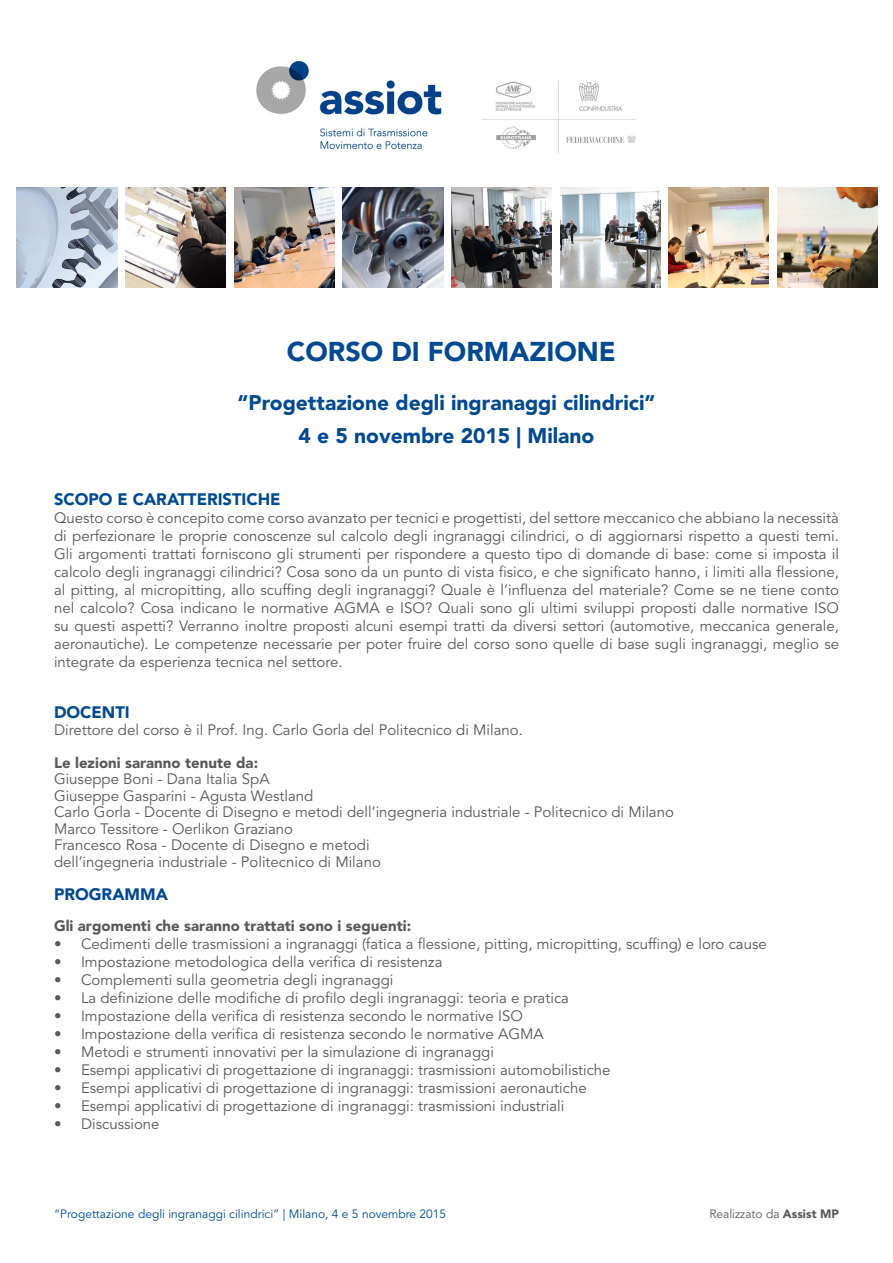
<style>
.page{position:relative;width:893px;height:1263px;background:#fff}
.page>*{position:absolute;margin:0;border:0;box-sizing:border-box;transform-origin:0 0}
.t1{font:900 27px "Avenir LT Std";color:#014990}
.t2{font:900 21px "Avenir LT Std";color:#014990}
.t3{font:900 16.5px "Avenir LT Std";color:#014990}
.t4{font:15px/18px "Avenir LT Std";color:#57585a;text-align:justify}
.t5{font:900 15px "Avenir LT Std";color:#57585a}
.t6{font:12px "Avenir LT Std";color:#014990}
.t7{font:12px "Avenir LT Std";color:#57585a}
.s1{font-weight:900}
</style>
<div class="page">
<img style="left:17px;top:187px;width:100px;height:100px">
<img style="left:126px;top:187px;width:100px;height:100px">
<img style="left:234px;top:187px;width:100px;height:100px">
<img style="left:451px;top:187px;width:101px;height:100px">
<img style="left:343px;top:187px;width:100px;height:100px">
<img style="left:560px;top:187px;width:100px;height:100px">
<img style="left:669px;top:187px;width:100px;height:100px">
<img style="left:777px;top:187px;width:100px;height:100px">
<img style="left:256px;top:60px;width:380px;height:93px">
<p class="t1" style="left:287px;top:335px;width:330px">CORSO DI FORMAZIONE</p>
<p class="t2" style="left:238px;top:390px;width:419px">“Progettazione degli ingranaggi cilindrici”</p>
<p class="t2" style="left:299px;top:423px;width:297px">4 e 5 novembre 2015 | Milano</p>
<p class="t3" style="left:54px;top:489px;width:228px">SCOPO E CARATTERISTICHE</p>
<p class="t4" style="left:54px;top:509px;width:786px">Questo corso è concepito come corso avanzato per tecnici e progettisti, del settore meccanico che abbiano la necessità di perfezionare le proprie conoscenze sul calcolo degli ingranaggi cilindrici, o di aggiornarsi rispetto a questi temi.<br>Gli argomenti trattati forniscono gli strumenti per rispondere a questo tipo di domande di base: come si imposta il calcolo degli ingranaggi cilindrici? Cosa sono da un punto di vista fisico, e che significato hanno, i limiti alla flessione, al pitting, al micropitting, allo scuffing degli ingranaggi? Quale è l’influenza del materiale? Come se ne tiene conto nel calcolo? Cosa indicano le normative AGMA e ISO? Quali sono gli ultimi sviluppi proposti dalle normative ISO su questi aspetti? Verranno inoltre proposti alcuni esempi tratti da diversi settori (automotive, meccanica generale, aeronautiche). Le competenze necessarie per poter fruire del corso sono quelle di base sugli ingranaggi, meglio se integrate da esperienza tecnica nel settore.</p>
<p class="t3" style="left:54px;top:702px;width:77px">DOCENTI</p>
<p class="t4" style="left:54px;top:721px;width:470px">Direttore del corso è il Prof. Ing. Carlo Gorla del Politecnico di Milano.</p>
<p class="t5" style="left:54px;top:753px;width:206px">Le lezioni saranno tenute da:</p>
<p class="t4" style="left:54px;top:770px;width:217px">Giuseppe Boni - Dana Italia SpA</p>
<p class="t4" style="left:54px;top:787px;width:261px">Giuseppe Gasparini - Agusta Westland</p>
<p class="t4" style="left:54px;top:803px;width:621px">Carlo Gorla - Docente di Disegno e metodi dell’ingegneria industriale - Politecnico di Milano</p>
<p class="t4" style="left:54px;top:820px;width:241px">Marco Tessitore - Oerlikon Graziano</p>
<p class="t4" style="left:54px;top:836px;width:317px">Francesco Rosa - Docente di Disegno e metodi</p>
<p class="t4" style="left:54px;top:853px;width:328px">dell’ingegneria industriale - Politecnico di Milano</p>
<p class="t3" style="left:54px;top:884px;width:115px">PROGRAMMA</p>
<p class="t5" style="left:54px;top:917px;width:359px">Gli argomenti che saranno trattati sono i seguenti:</p>
<p class="t4" style="left:54px;top:935px;width:714px">• Cedimenti delle trasmissioni a ingranaggi (fatica a flessione, pitting, micropitting, scuffing) e loro cause</p>
<p class="t4" style="left:54px;top:953px;width:390px">• Impostazione metodologica della verifica di resistenza</p>
<p class="t4" style="left:54px;top:971px;width:341px">• Complementi sulla geometria degli ingranaggi</p>
<p class="t4" style="left:54px;top:989px;width:516px">• La definizione delle modifiche di profilo degli ingranaggi: teoria e pratica</p>
<p class="t4" style="left:54px;top:1007px;width:470px">• Impostazione della verifica di resistenza secondo le normative ISO</p>
<p class="t4" style="left:54px;top:1025px;width:491px">• Impostazione della verifica di resistenza secondo le normative AGMA</p>
<p class="t4" style="left:54px;top:1043px;width:441px">• Metodi e strumenti innovativi per la simulazione di ingranaggi</p>
<p class="t4" style="left:54px;top:1061px;width:558px">• Esempi applicativi di progettazione di ingranaggi: trasmissioni automobilistiche</p>
<p class="t4" style="left:54px;top:1079px;width:534px">• Esempi applicativi di progettazione di ingranaggi: trasmissioni aeronautiche</p>
<p class="t4" style="left:54px;top:1097px;width:512px">• Esempi applicativi di progettazione di ingranaggi: trasmissioni industriali</p>
<p class="t4" style="left:54px;top:1115px;width:107px">• Discussione</p>
<p class="t6" style="left:54px;top:1207px;width:394px">“Progettazione degli ingranaggi cilindrici” | Milano, 4 e 5 novembre 2015</p>
<p class="t7" style="left:709px;top:1207px;width:131px">Realizzato da <span class="s1">Assist MP</span></p>
</div>
